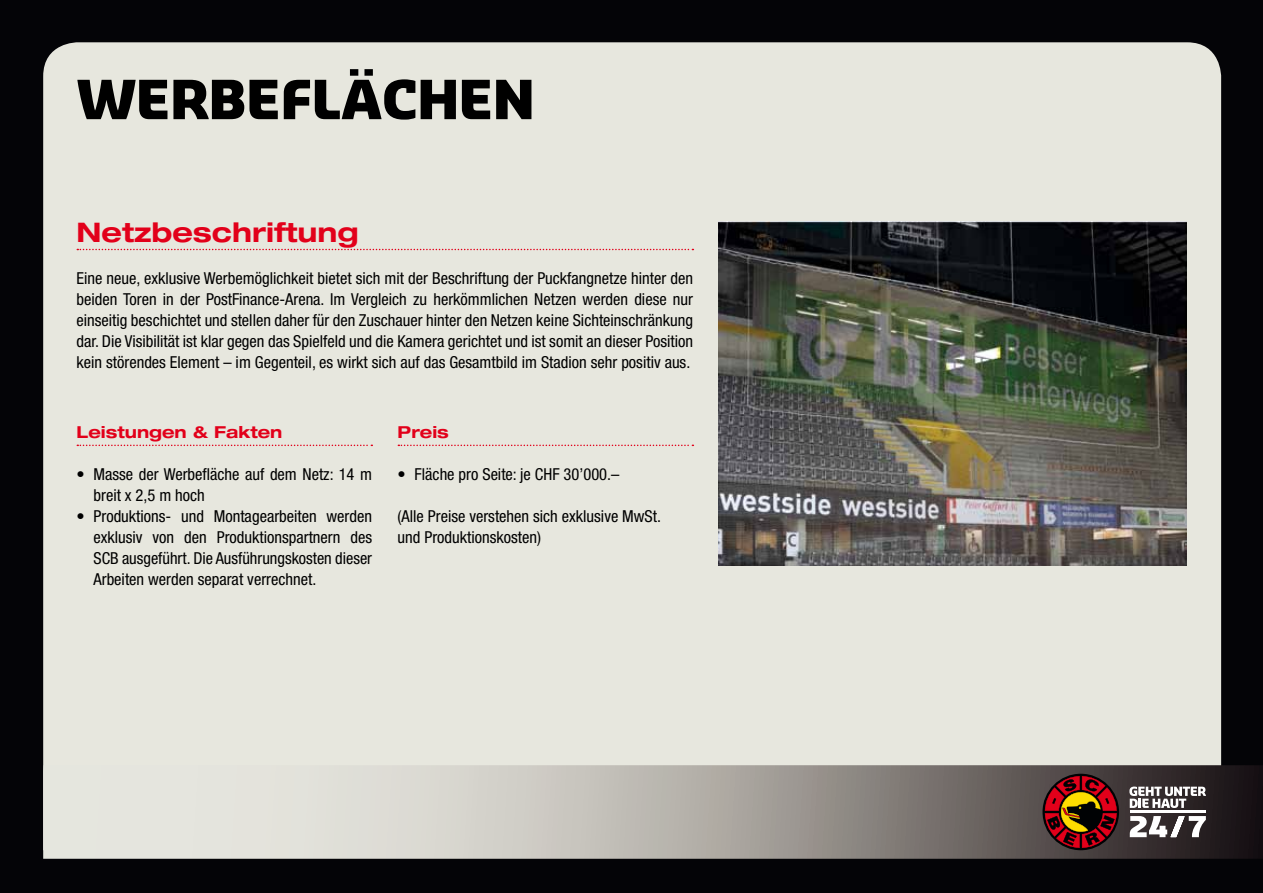
<style>
.page{position:relative;width:1263px;height:893px;background:#040407}
.page>*{position:absolute;margin:0;border:0;box-sizing:border-box;transform-origin:0 0}
.t1{font:900 52.5px "Sansa Slab";letter-spacing:.005em;color:#000}
.t2{font:700 expanded 27px "Helvetica Neue";color:#e2001a}
.t3{font:condensed 16.5px/21px "Helvetica Neue";color:#000;text-align:justify}
.t4{font:700 expanded 16.5px "Helvetica Neue";color:#e2001a}
</style>
<div class="page">
<div style="left:43px;top:42px;width:1178px;height:723px;background:#e7e7de"></div>
<svg style="left:43px;top:765px;width:1220px;height:94px;background:#aba8a3"></svg>
<svg style="left:1042px;top:774px;width:77px;height:76px"></svg>
<svg style="left:1045px;top:776px;width:72px;height:72px"></svg>
<hr style="left:1130px;top:811px;width:76px;height:2px;background:#fff">
<svg style="left:1129px;top:786px;width:77px;height:22px;background:#898586"></svg>
<svg style="left:1130px;top:816px;width:76px;height:21px;background:#959192"></svg>
<svg style="left:77px;top:249px;width:616px;height:1px"></svg>
<svg style="left:77px;top:445px;width:295px;height:1px"></svg>
<svg style="left:398px;top:445px;width:295px;height:1px"></svg>
<img style="left:719px;top:221px;width:467px;height:345px">
<h1 class="t1" style="left:77px;top:64px;width:459px">WERBEFLÄCHEN</h1>
<h2 class="t2" style="left:77px;top:216px;width:283px">Netzbeschriftung</h2>
<p class="t3" style="left:77px;top:268px;width:618px">Eine neue, exklusive Werbemöglichkeit bietet sich mit der Beschriftung der Puckfangnetze hinter den beiden Toren in der PostFinance-Arena. Im Vergleich zu herkömmlichen Netzen werden diese nur einseitig beschichtet und stellen daher für den Zuschauer hinter den Netzen keine Sichteinschränkung dar. Die Visibilität ist klar gegen das Spielfeld und die Kamera gerichtet und ist somit an dieser Position kein störendes Element – im Gegenteil, es wirkt sich auf das Gesamtbild im Stadion sehr positiv aus.</p>
<p class="t4" style="left:77px;top:422px;width:207px">Leistungen &amp; Fakten</p>
<p class="t3" style="left:94px;top:464px;width:280px;text-indent:-17px">• Masse der Werbefläche auf dem Netz: 14 m breit x 2,5 m hoch</p>
<p class="t3" style="left:94px;top:506px;width:280px;text-indent:-17px">• Produktions- und Montagearbeiten werden exklusiv von den Produktionspartnern des SCB ausgeführt. Die Ausführungskosten dieser Arbeiten werden separat verrechnet.</p>
<p class="t4" style="left:398px;top:422px;width:53px">Preis</p>
<p class="t3" style="left:398px;top:464px;width:223px">• Fläche pro Seite: je CHF 30’000.–</p>
<p class="t3" style="left:398px;top:506px;width:265px">(Alle Preise verstehen sich exklusive MwSt. und Produktionskosten)</p>
</div>
